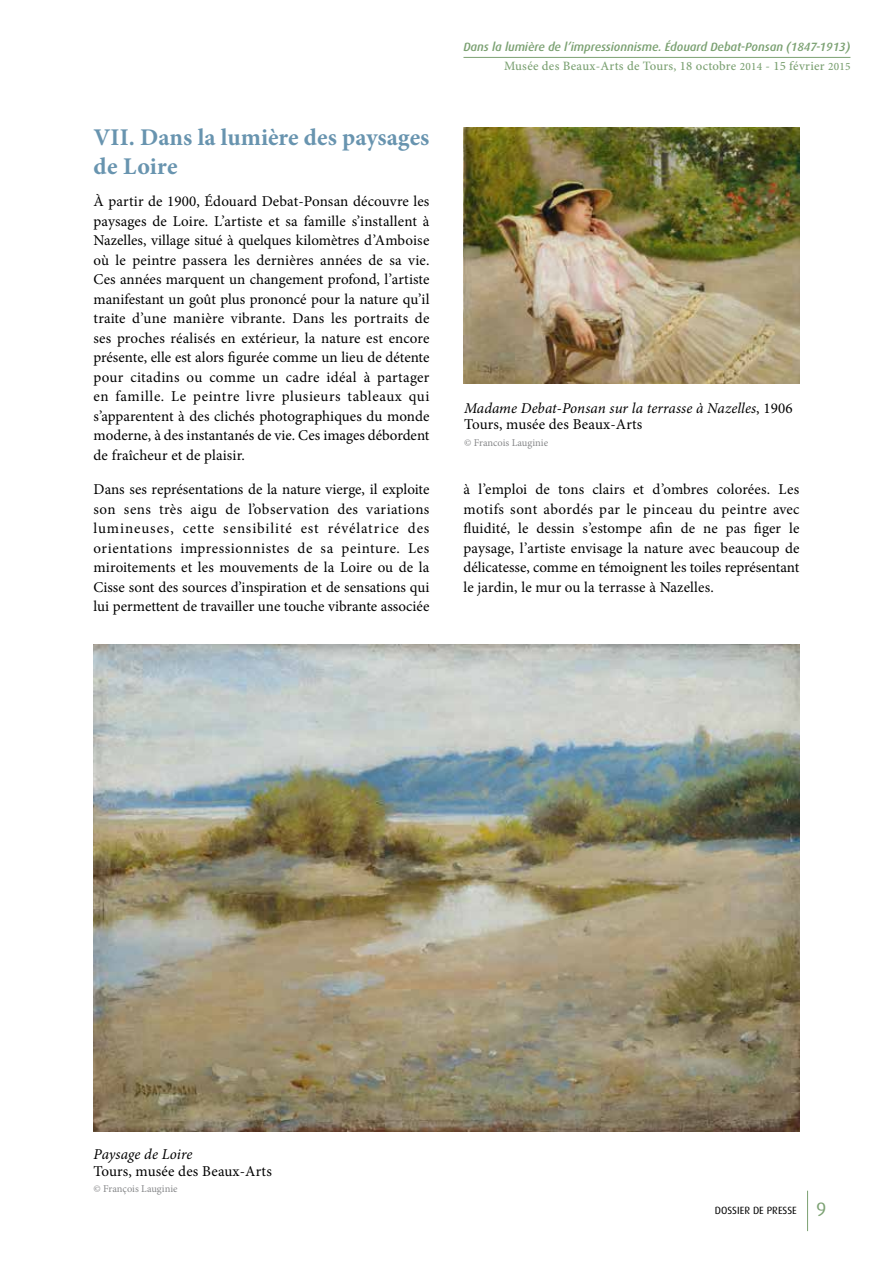
<style>
.page{position:relative;width:893px;height:1263px;background:#fff}
.page>*{position:absolute;margin:0;border:0;box-sizing:border-box;transform-origin:0 0}
.t1{font:700 24px/28.8px "Minion Pro";color:#6894af}
.t2{font:15px/19.5px "Minion Pro";color:#000;text-align:justify}
.t3{font:italic 15px/16.5px "Minion Pro";color:#000}
.t4{font:500 12.75px "Minion Pro";letter-spacing:.02em;color:#7ba172}
.t5{font:italic 500 12px "Dax";letter-spacing:-.005em;color:#7ba172}
.t6{font:10.5px "Minion Pro";color:#87888a}
.t7{font:10.5px "Dax";color:#000}
.s1{font-size:11.25px}
.s2{font-style:normal}
.s3{font-size:19.5px;color:#7ba172}
</style>
<div class="page">
<hr style="left:463px;top:57px;width:387px;height:1px;background:#7ba172">
<hr style="left:807px;top:1191px;width:1px;height:40px;background:#7ba172">
<img style="left:463px;top:128px;width:336px;height:256px">
<img style="left:94px;top:645px;width:706px;height:486px">
<p class="t5" style="left:463px;top:40px;width:389px">Dans la lumière de l’impressionnisme. Édouard Debat-Ponsan (1847-1913)</p>
<p class="t4" style="left:504px;top:58px;width:348px">Musée des Beaux-Arts de Tours, 18 octobre <span class="s1">2014</span> - 15 février <span class="s1">2015</span></p>
<h1 class="t1" style="left:94px;top:123px;width:337px">VII. Dans la lumière des paysages de Loire</h1>
<p class="t2" style="left:94px;top:192px;width:337px">À partir de 1900, Édouard Debat-Ponsan découvre les paysages de Loire. L’artiste et sa famille s’installent à Nazelles, village situé à quelques kilomètres d’Amboise où le peintre passera les dernières années de sa vie.<br>Ces années marquent un changement profond, l’artiste manifestant un goût plus prononcé pour la nature qu’il traite d’une manière vibrante. Dans les portraits de ses proches réalisés en extérieur, la nature est encore présente, elle est alors figurée comme un lieu de détente pour citadins ou comme un cadre idéal à partager en famille. Le peintre livre plusieurs tableaux qui s’apparentent à des clichés photographiques du monde moderne, à des instantanés de vie. Ces images débordent de fraîcheur et de plaisir.</p>
<p class="t2" style="left:94px;top:479px;width:337px">Dans ses représentations de la nature vierge, il exploite son sens très aigu de l’observation des variations lumineuses, cette sensibilité est révélatrice des orientations impressionnistes de sa peinture. Les miroitements et les mouvements de la Loire ou de la Cisse sont des sources d’inspiration et de sensations qui lui permettent de travailler une touche vibrante associée</p>
<p class="t2" style="left:463px;top:480px;width:337px">à l’emploi de tons clairs et d’ombres colorées. Les motifs sont abordés par le pinceau du peintre avec fluidité, le dessin s’estompe afin de ne pas figer le paysage, l’artiste envisage la nature avec beaucoup de délicatesse, comme en témoignent les toiles représentant le jardin, le mur ou la terrasse à Nazelles.</p>
<p class="t3" style="left:464px;top:400px;width:330px">Madame Debat-Ponsan sur la terrasse à Nazelles<span class="s2">, 1906<br>Tours, musée des Beaux-Arts</span></p>
<p class="t6" style="left:464px;top:436px;width:86px">© Francois Lauginie</p>
<p class="t3" style="left:94px;top:1146px;width:100px">Paysage de Loire</p>
<p class="t2" style="left:94px;top:1161px;width:180px">Tours, musée des Beaux-Arts</p>
<p class="t6" style="left:94px;top:1182px;width:86px">© François Lauginie</p>
<p class="t7" style="left:715px;top:1205px;width:113px">DOSSIER DE PRESSE <span class="s3">9</span></p>
</div>
